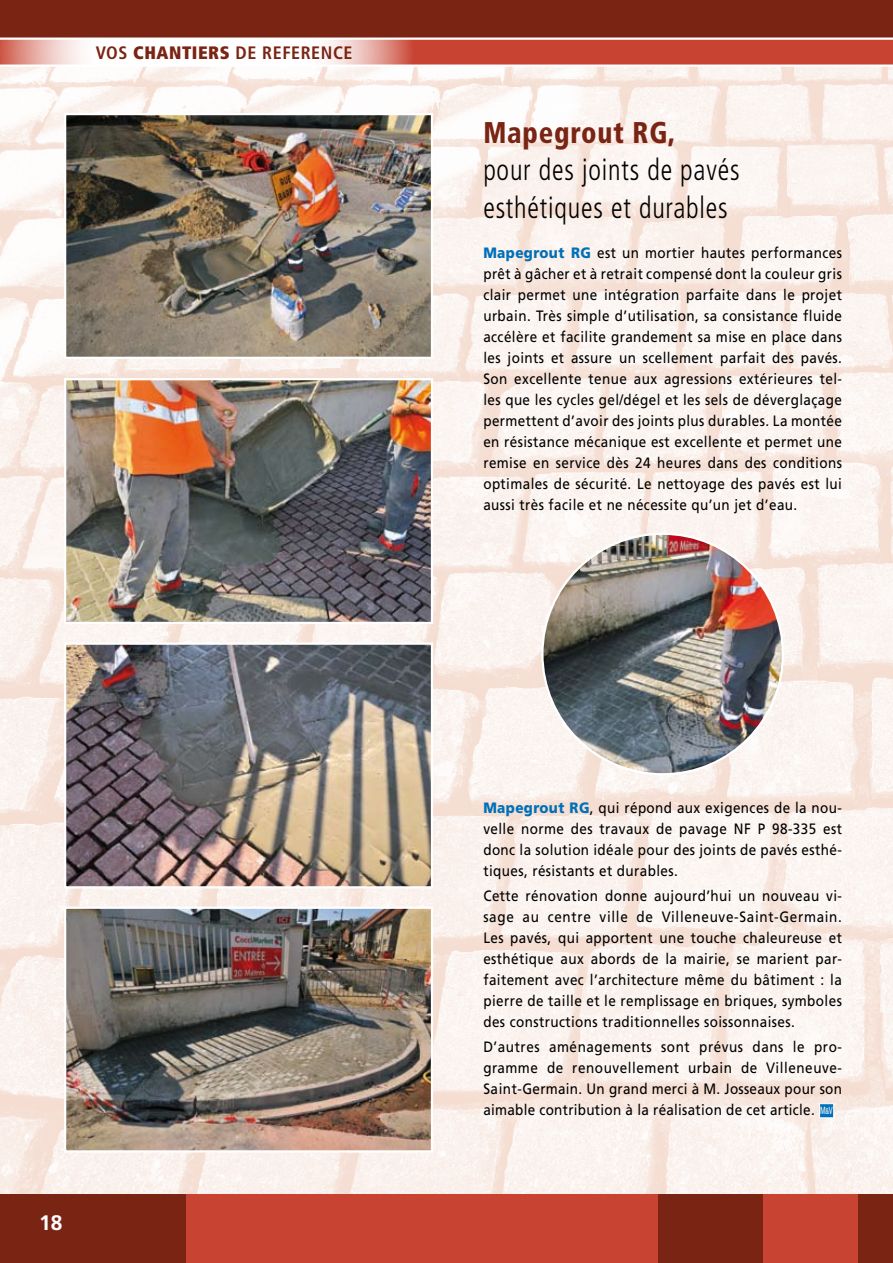
<style>
.page{position:relative;width:893px;height:1263px;background:#fff}
.page>*{position:absolute;margin:0;border:0;box-sizing:border-box;transform-origin:0 0}
.t1{font:300 condensed 30px/37.2px "Frutiger";letter-spacing:.03em;color:#000;scale:.9 1}
.t2{font:900 condensed 30px "Frutiger";letter-spacing:.03em;color:#7a2414;scale:.9 1}
.t3{font:700 21px "Frutiger";color:#fff}
.t4{font:700 condensed 18px "Frutiger";letter-spacing:.03em;color:#7a2414}
.t5{font:15px/21px "Frutiger";letter-spacing:.03em;color:#000;text-align:justify;scale:.9 1}
.s1{font-weight:900}
.s2{font-weight:900;color:#0070b8}
.s3{font-stretch:condensed;font-size:10.35px;color:#fff}
.s4{font-stretch:condensed;font-size:8.7px;color:#fff}
</style>
<div class="page">
<img style="left:0;top:67px;width:893px;height:1127px">
<div style="left:0;top:0;width:893px;height:50px;background:#7a2414"></div>
<svg style="left:0;top:38px;width:893px;height:29px"></svg>
<div style="left:0;top:1194px;width:893px;height:69px;background:#c84331"></div>
<div style="left:0;top:1194px;width:186px;height:69px;background:#7a2414"></div>
<div style="left:658px;top:1194px;width:104px;height:69px;background:#7a2414"></div>
<div style="left:859px;top:1194px;width:34px;height:69px;background:#7a2414"></div>
<svg style="left:819px;top:1103px;width:16px;height:16px"></svg>
<img style="left:67px;top:645px;width:363px;height:240px">
<div style="left:64px;top:642px;width:369px;height:246px;border:2px solid #fff"></div>
<img style="left:67px;top:381px;width:363px;height:240px">
<div style="left:64px;top:378px;width:369px;height:246px;border:2px solid #fff"></div>
<img style="left:67px;top:116px;width:363px;height:240px">
<div style="left:64px;top:113px;width:369px;height:246px;border:2px solid #fff"></div>
<img style="left:67px;top:909px;width:363px;height:240px">
<div style="left:64px;top:906px;width:369px;height:246px;border:2px solid #fff"></div>
<img style="left:542px;top:534px;width:241px;height:240px;border-radius:120px">
<p class="t4" style="left:96px;top:42px;width:258px">VOS <span class="s1">CHANTIERS</span> DE REFERENCE</p>
<h2 class="t3" style="left:39px;top:1211px;width:25px">18</h2>
<h1 class="t2" style="left:483px;top:115px;width:215px">Mapegrout RG,</h1>
<h1 class="t1" style="left:483px;top:152px;width:286px">pour des joints de pavés esthétiques et durables</h1>
<p class="t5" style="left:483px;top:242px;width:400px"><span class="s2">Mapegrout RG</span> est un mortier hautes performances prêt à gâcher et à retrait compensé dont la couleur gris clair permet une intégration parfaite dans le projet urbain. Très simple d’utilisation, sa consistance fluide accélère et facilite grandement sa mise en place dans les joints et assure un scellement parfait des pavés.<br>Son excellente tenue aux agressions extérieures tel&shy;les que les cycles gel/dégel et les sels de déverglaçage permettent d’avoir des joints plus durables. La montée en résistance mécanique est excellente et permet une remise en service dès 24 heures dans des conditions optimales de sécurité. Le nettoyage des pavés est lui aussi très facile et ne nécessite qu’un jet d’eau.</p>
<p class="t5" style="left:483px;top:797px;width:400px"><span class="s2">Mapegrout RG</span>, qui répond aux exigences de la nou&shy;velle norme des travaux de pavage NF P 98-335 est donc la solution idéale pour des joints de pavés esthé&shy;tiques, résistants et durables.</p>
<p class="t5" style="left:483px;top:885px;width:400px">Cette rénovation donne aujourd’hui un nouveau vi&shy;sage au centre ville de Villeneuve-Saint-Germain.<br>Les pavés, qui apportent une touche chaleureuse et esthétique aux abords de la mairie, se marient par&shy;faitement avec l’architecture même du bâtiment : la pierre de taille et le remplissage en briques, symboles des constructions traditionnelles soissonnaises.</p>
<p class="t5" style="left:483px;top:1036px;width:400px">D’autres aménagements sont prévus dans le pro&shy;gramme de renouvellement urbain de Villeneuve-Saint-Germain. Un grand merci à M. Josseaux pour son aimable contribution à la réalisation de cet article. <span class="s3">M</span><span class="s4">&amp;</span><span class="s3">V</span></p>
</div>
